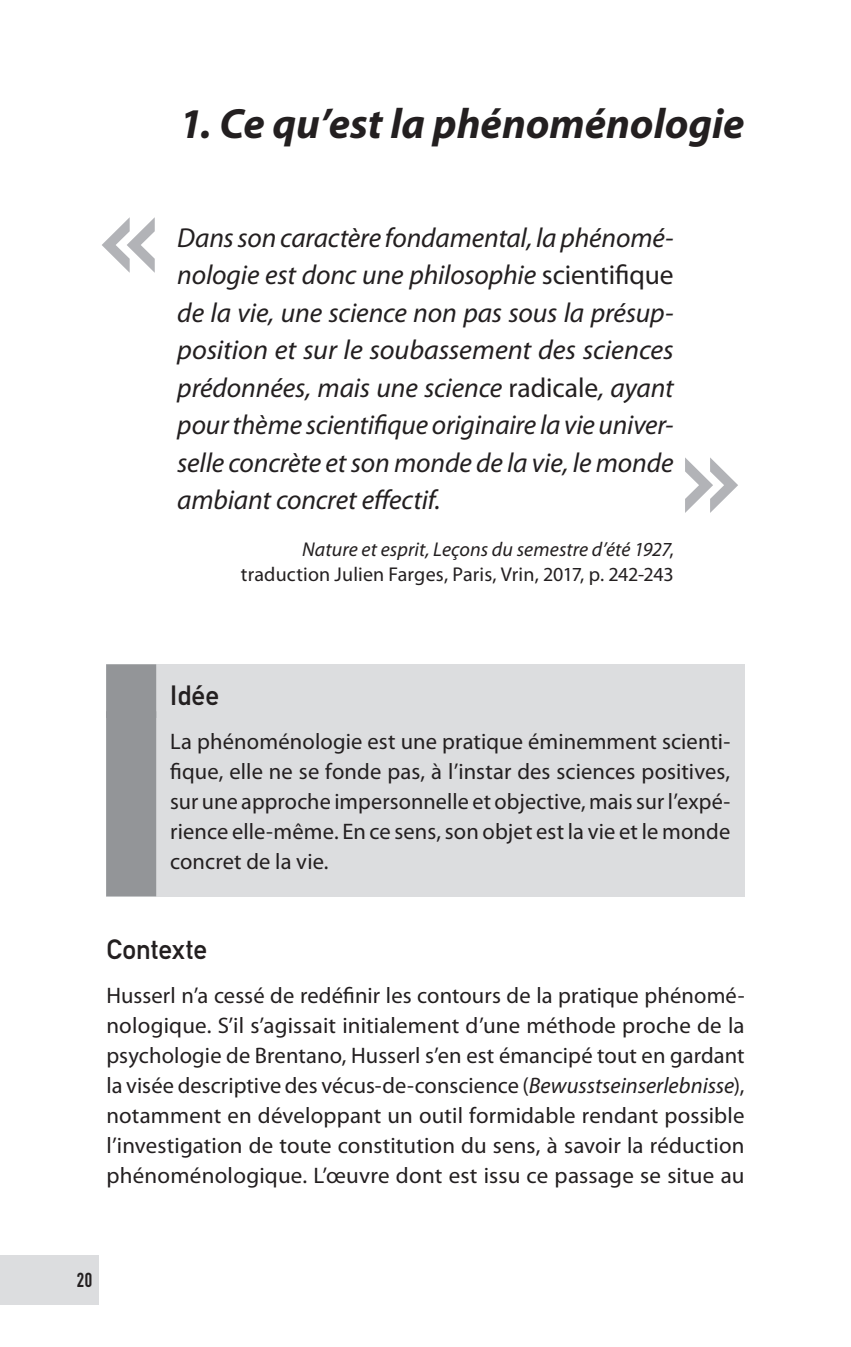
<style>
.page{position:relative;width:851px;height:1347px;background:#fff}
.page>*{position:absolute;margin:0;border:0;box-sizing:border-box;transform-origin:0 0}
.t1{font:137.5px "DIN Mittelschrift Std";color:#b2b3b7}
.t2{font:italic 700 42.5px "Myriad Pro";color:#231f20}
.t3{font:italic 27.5px/37.5px "Myriad Pro";letter-spacing:-.005em;color:#231f20;text-align:justify}
.t4{font:27.5px "DIN Mittelschrift Std";color:#231f20}
.t5{font:22.5px/30px "Myriad Pro";letter-spacing:.005em;color:#231f20;text-align:justify}
.t6{font:20px/25px "Myriad Pro";letter-spacing:.005em;color:#231f20;text-align:right}
.t7{font:20px "DIN Engschrift Std";color:#231f20}
.s1{font-style:normal}
.s2{font-style:italic}
</style>
<div class="page">
<div style="left:0;top:1254px;width:99px;height:50px;background:#dcdddf"></div>
<div style="left:106px;top:664px;width:638px;height:63px;background:#dcdddf"></div>
<div style="left:106px;top:664px;width:50px;height:63px;background:#939598"></div>
<div style="left:106px;top:718px;width:638px;height:178px;background:#dcdddf"></div>
<div style="left:106px;top:711px;width:50px;height:185px;background:#939598"></div>
<h2 class="t2" style="left:179px;top:100px;width:566px">1. Ce qu’est la phénoménologie</h2>
<h1 class="t1" style="left:95px;top:154px;width:68px">«</h1>
<p class="t3" style="left:177px;top:219px;width:498px">Dans son caractère fondamental, la phénomé&shy;nologie est donc une philosophie <span class="s1">scientifique </span>de la vie, une science non pas sous la présup&shy;position et sur le soubassement des sciences prédonnées, mais une science <span class="s1">radicale</span>, ayant pour thème scientifique originaire la vie univer&shy;selle concrète et son monde de la vie, le monde ambiant concret effectif.</p>
<p class="t6" style="left:241px;top:536px;width:434px"><span class="s2">Nature et esprit, Leçons du semestre d’été 1927</span>, traduction Julien Farges, Paris, Vrin, 2017, p. 242-243</p>
<h1 class="t1" style="left:678px;top:394px;width:67px">»</h1>
<p class="t4" style="left:170px;top:679px;width:50px">Idée</p>
<p class="t5" style="left:170px;top:727px;width:561px">La phénoménologie est une pratique éminemment scienti&shy;fique, elle ne se fonde pas, à l’instar des sciences positives, sur une approche impersonnelle et objective, mais sur l’expé&shy;rience elle-même. En ce sens, son objet est la vie et le monde concret de la vie.</p>
<p class="t4" style="left:106px;top:932px;width:102px">Contexte</p>
<p class="t5" style="left:106px;top:980px;width:639px">Husserl n’a cessé de redéfinir les contours de la pratique phénomé&shy;nologique. S’il s’agissait initialement d’une méthode proche de la psychologie de Brentano, Husserl s’en est émancipé tout en gardant la visée descriptive des vécus-de-conscience (<span class="s2">Bewusstseinserlebnisse</span>), notamment en développant un outil formidable rendant possible l’investigation de toute constitution du sens, à savoir la réduction phénoménologique. L’œuvre dont est issu ce passage se situe au</p>
<p class="t7" style="left:77px;top:1268px;width:17px">20</p>
</div>
